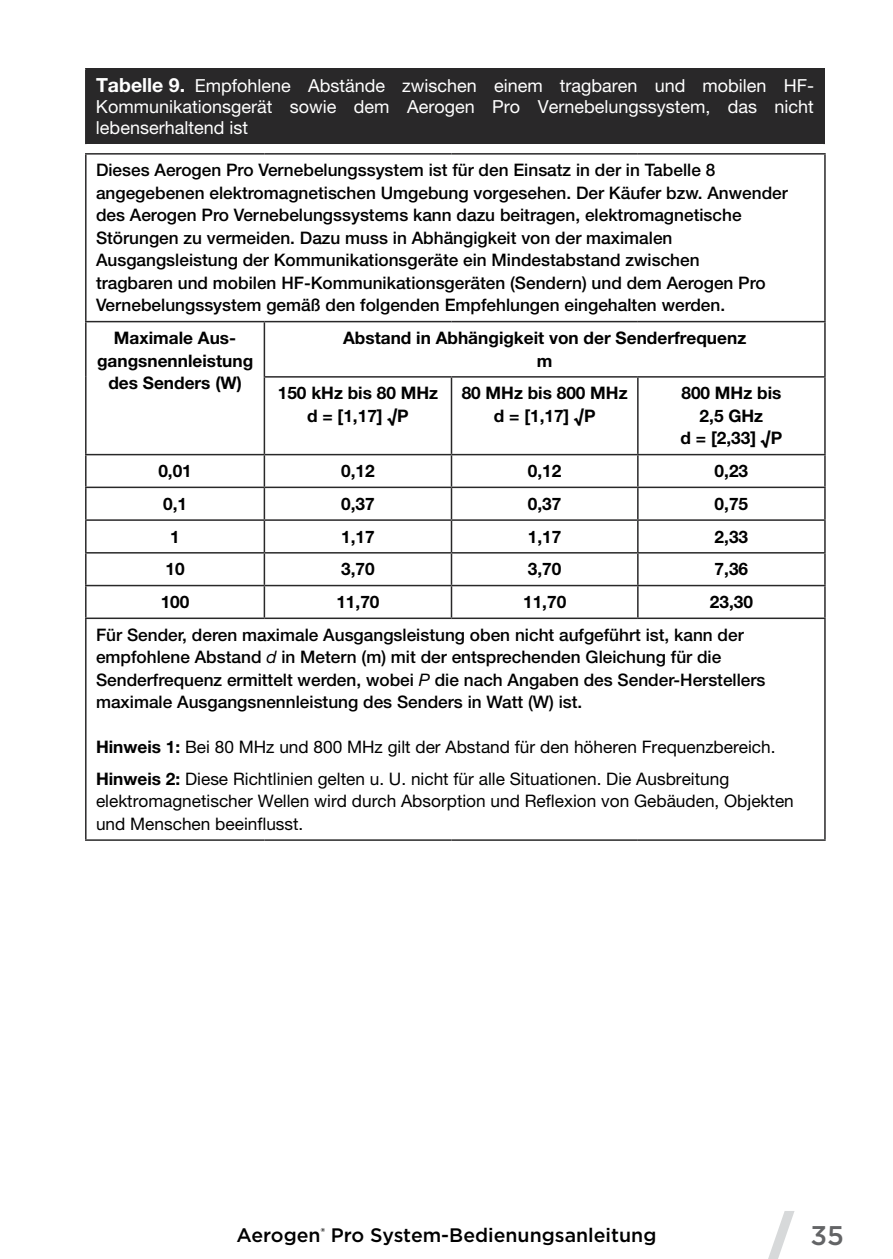
<style>
.page{position:relative;width:893px;height:1259px;background:#fff}
.page>*{position:absolute;margin:0;border:0;box-sizing:border-box;transform-origin:0 0}
.t1{font:500 27px "Gotham";color:#636466}
.t2{font:500 19.5px "Gotham";color:#000}
.t3{font:18px/21px "Helvetica Neue LT Pro";color:#fff;text-align:justify}
.t4{font:500 17.4px/22.5px "Helvetica Neue LT Pro";color:#000}
.t5{font:17.4px/31.5px "Helvetica Neue LT Pro";color:#000}
.t6{font:700 17.4px/22.5px "Helvetica Neue LT Pro";color:#000;text-align:center}
.s1{font-weight:700;font-size:19.5px}
.s2{font-weight:400;font-style:italic}
.s3{font-weight:700}
</style>
<div class="page">
<svg style="left:768px;top:1211px;width:26px;height:48px"></svg>
<div style="left:86px;top:69px;width:738px;height:75px;background:#292829"></div>
<hr style="left:823px;top:70px;width:2px;height:74px;background:#292829">
<hr style="left:85px;top:68px;width:740px;height:2px;background:#292829">
<hr style="left:85px;top:70px;width:2px;height:74px;background:#292829">
<hr style="left:824px;top:155px;width:2px;height:166px;background:#292829">
<hr style="left:824px;top:322px;width:2px;height:54px;background:#292829">
<hr style="left:85px;top:153px;width:179px;height:2px;background:#292829">
<hr style="left:85px;top:155px;width:2px;height:166px;background:#292829">
<hr style="left:264px;top:153px;width:187px;height:2px;background:#292829">
<hr style="left:451px;top:153px;width:187px;height:2px;background:#292829">
<hr style="left:638px;top:153px;width:188px;height:2px;background:#292829">
<hr style="left:85px;top:321px;width:179px;height:1px;background:#292829">
<hr style="left:85px;top:322px;width:2px;height:55px;background:#292829">
<hr style="left:85px;top:377px;width:2px;height:77px;background:#292829">
<hr style="left:264px;top:321px;width:187px;height:1px;background:#292829">
<hr style="left:264px;top:322px;width:1px;height:54px;background:#292829">
<hr style="left:451px;top:321px;width:187px;height:1px;background:#292829">
<hr style="left:638px;top:321px;width:188px;height:1px;background:#292829">
<hr style="left:264px;top:376px;width:187px;height:1px;background:#292829">
<hr style="left:264px;top:377px;width:1px;height:77px;background:#292829">
<hr style="left:451px;top:376px;width:187px;height:1px;background:#292829">
<hr style="left:451px;top:377px;width:1px;height:77px;background:#292829">
<hr style="left:638px;top:376px;width:188px;height:1px;background:#292829">
<hr style="left:637px;top:377px;width:2px;height:77px;background:#292829">
<hr style="left:824px;top:377px;width:2px;height:77px;background:#292829">
<hr style="left:85px;top:454px;width:179px;height:1px;background:#292829">
<hr style="left:85px;top:455px;width:2px;height:31px;background:#292829">
<hr style="left:264px;top:454px;width:187px;height:1px;background:#292829">
<hr style="left:264px;top:455px;width:1px;height:31px;background:#292829">
<hr style="left:451px;top:454px;width:187px;height:1px;background:#292829">
<hr style="left:451px;top:455px;width:1px;height:31px;background:#292829">
<hr style="left:638px;top:454px;width:188px;height:1px;background:#292829">
<hr style="left:637px;top:455px;width:2px;height:31px;background:#292829">
<hr style="left:824px;top:455px;width:2px;height:31px;background:#292829">
<hr style="left:85px;top:486px;width:179px;height:2px;background:#292829">
<hr style="left:85px;top:488px;width:2px;height:31px;background:#292829">
<hr style="left:264px;top:486px;width:187px;height:2px;background:#292829">
<hr style="left:264px;top:488px;width:1px;height:31px;background:#292829">
<hr style="left:451px;top:486px;width:187px;height:2px;background:#292829">
<hr style="left:451px;top:488px;width:1px;height:31px;background:#292829">
<hr style="left:638px;top:486px;width:188px;height:2px;background:#292829">
<hr style="left:637px;top:488px;width:2px;height:31px;background:#292829">
<hr style="left:824px;top:488px;width:2px;height:31px;background:#292829">
<hr style="left:85px;top:519px;width:179px;height:2px;background:#292829">
<hr style="left:85px;top:521px;width:2px;height:31px;background:#292829">
<hr style="left:264px;top:519px;width:187px;height:2px;background:#292829">
<hr style="left:264px;top:521px;width:1px;height:31px;background:#292829">
<hr style="left:451px;top:519px;width:187px;height:2px;background:#292829">
<hr style="left:451px;top:521px;width:1px;height:31px;background:#292829">
<hr style="left:638px;top:519px;width:188px;height:2px;background:#292829">
<hr style="left:637px;top:521px;width:2px;height:31px;background:#292829">
<hr style="left:824px;top:521px;width:2px;height:31px;background:#292829">
<hr style="left:85px;top:552px;width:179px;height:1px;background:#292829">
<hr style="left:85px;top:553px;width:2px;height:32px;background:#292829">
<hr style="left:264px;top:552px;width:187px;height:1px;background:#292829">
<hr style="left:264px;top:553px;width:1px;height:32px;background:#292829">
<hr style="left:451px;top:552px;width:187px;height:1px;background:#292829">
<hr style="left:451px;top:553px;width:1px;height:32px;background:#292829">
<hr style="left:638px;top:552px;width:188px;height:1px;background:#292829">
<hr style="left:637px;top:553px;width:2px;height:32px;background:#292829">
<hr style="left:824px;top:553px;width:2px;height:32px;background:#292829">
<hr style="left:85px;top:617px;width:179px;height:2px;background:#292829">
<hr style="left:264px;top:617px;width:187px;height:2px;background:#292829">
<hr style="left:451px;top:617px;width:187px;height:2px;background:#292829">
<hr style="left:638px;top:617px;width:188px;height:2px;background:#292829">
<hr style="left:85px;top:585px;width:179px;height:1px;background:#292829">
<hr style="left:85px;top:586px;width:2px;height:31px;background:#292829">
<hr style="left:264px;top:585px;width:187px;height:1px;background:#292829">
<hr style="left:264px;top:586px;width:1px;height:31px;background:#292829">
<hr style="left:451px;top:585px;width:187px;height:1px;background:#292829">
<hr style="left:451px;top:586px;width:1px;height:31px;background:#292829">
<hr style="left:638px;top:585px;width:188px;height:1px;background:#292829">
<hr style="left:637px;top:586px;width:2px;height:31px;background:#292829">
<hr style="left:824px;top:586px;width:2px;height:31px;background:#292829">
<hr style="left:85px;top:619px;width:2px;height:220px;background:#292829">
<hr style="left:824px;top:619px;width:2px;height:220px;background:#292829">
<hr style="left:85px;top:839px;width:179px;height:2px;background:#292829">
<hr style="left:264px;top:839px;width:187px;height:2px;background:#292829">
<hr style="left:451px;top:839px;width:187px;height:2px;background:#292829">
<hr style="left:638px;top:839px;width:188px;height:2px;background:#292829">
<p class="t3" style="left:96px;top:75px;width:719px"><span class="s1">Tabelle 9.</span> Empfohlene Abstände zwischen einem tragbaren und mobilen HF-Kommunikationsgerät sowie dem Aerogen Pro Vernebelungssystem, das nicht lebenserhaltend ist</p>
<p class="t4" style="left:96px;top:159px;width:693px">Dieses Aerogen Pro Vernebelungssystem ist für den Einsatz in der in Tabelle 8 angegebenen elektromagnetischen Umgebung vorgesehen. Der Käufer bzw. Anwender des Aerogen Pro Vernebelungssystems kann dazu beitragen, elektromagnetische Störungen zu vermeiden. Dazu muss in Abhängigkeit von der maximalen Ausgangsleistung der Kommunikationsgeräte ein Mindestabstand zwischen<br>tragbaren und mobilen HF-Kommunikationsgeräten (Sendern) und dem Aerogen Pro Vernebelungssystem gemäß den folgenden Empfehlungen eingehalten werden.</p>
<p class="t6" style="left:97px;top:326px;width:158px">Maximale Aus&shy;gangsnennleistung des Senders (W)</p>
<p class="t6" style="left:343px;top:326px;width:405px">Abstand in Abhängigkeit von der Senderfrequenz m</p>
<p class="t6" style="left:278px;top:381px;width:162px">150 kHz bis 80 MHz d = [1,17] √P</p>
<p class="t6" style="left:462px;top:381px;width:167px">80 MHz bis 800 MHz d = [1,17] √P</p>
<p class="t6" style="left:681px;top:381px;width:103px">800 MHz bis<br>2,5 GHz<br>d = [2,33] √P</p>
<p class="t6" style="left:158px;top:459px;width:35px">0,01</p>
<p class="t6" style="left:341px;top:459px;width:35px">0,12</p>
<p class="t6" style="left:528px;top:459px;width:35px">0,12</p>
<p class="t6" style="left:715px;top:459px;width:35px">0,23</p>
<p class="t6" style="left:163px;top:492px;width:25px">0,1</p>
<p class="t6" style="left:341px;top:492px;width:35px">0,37</p>
<p class="t6" style="left:528px;top:492px;width:35px">0,37</p>
<p class="t6" style="left:715px;top:492px;width:35px">0,75</p>
<p class="t6" style="left:170px;top:525px;width:11px">1</p>
<p class="t6" style="left:341px;top:525px;width:35px">1,17</p>
<p class="t6" style="left:528px;top:525px;width:35px">1,17</p>
<p class="t6" style="left:715px;top:525px;width:35px">2,33</p>
<p class="t6" style="left:166px;top:557px;width:21px">10</p>
<p class="t6" style="left:341px;top:557px;width:35px">3,70</p>
<p class="t6" style="left:528px;top:557px;width:35px">3,70</p>
<p class="t6" style="left:715px;top:557px;width:35px">7,36</p>
<p class="t6" style="left:161px;top:590px;width:30px">100</p>
<p class="t6" style="left:336px;top:590px;width:45px">11,70</p>
<p class="t6" style="left:523px;top:590px;width:45px">11,70</p>
<p class="t6" style="left:710px;top:590px;width:45px">23,30</p>
<p class="t4" style="left:96px;top:623px;width:671px">Für Sender, deren maximale Ausgangsleistung oben nicht aufgeführt ist, kann der empfohlene Abstand <span class="s2">d</span> in Metern (m) mit der entsprechenden Gleichung für die Senderfrequenz ermittelt werden, wobei <span class="s2">P</span> die nach Angaben des Sender-Herstellers maximale Ausgangsnennleistung des Senders in Watt (W) ist.</p>
<p class="t5" style="left:96px;top:731px;width:681px"><span class="s3">Hinweis 1:</span> Bei 80 MHz und 800 MHz gilt der Abstand für den höheren Frequenzbereich.<br><span class="s3">Hinweis 2:</span> Diese Richtlinien gelten u. U. nicht für alle Situationen. Die Ausbreitung</p>
<p class="t5" style="left:96px;top:789px;width:699px;line-height:22.5px">elektromagnetischer Wellen wird durch Absorption und Reflexion von Gebäuden, Objekten und Menschen beeinflusst.</p>
<p class="t2" style="left:237px;top:1222px;width:421px">Aerogen<sup>®</sup> Pro System-Bedienungsanleitung</p>
<h1 class="t1" style="left:810px;top:1218px;width:35px">35</h1>
</div>
